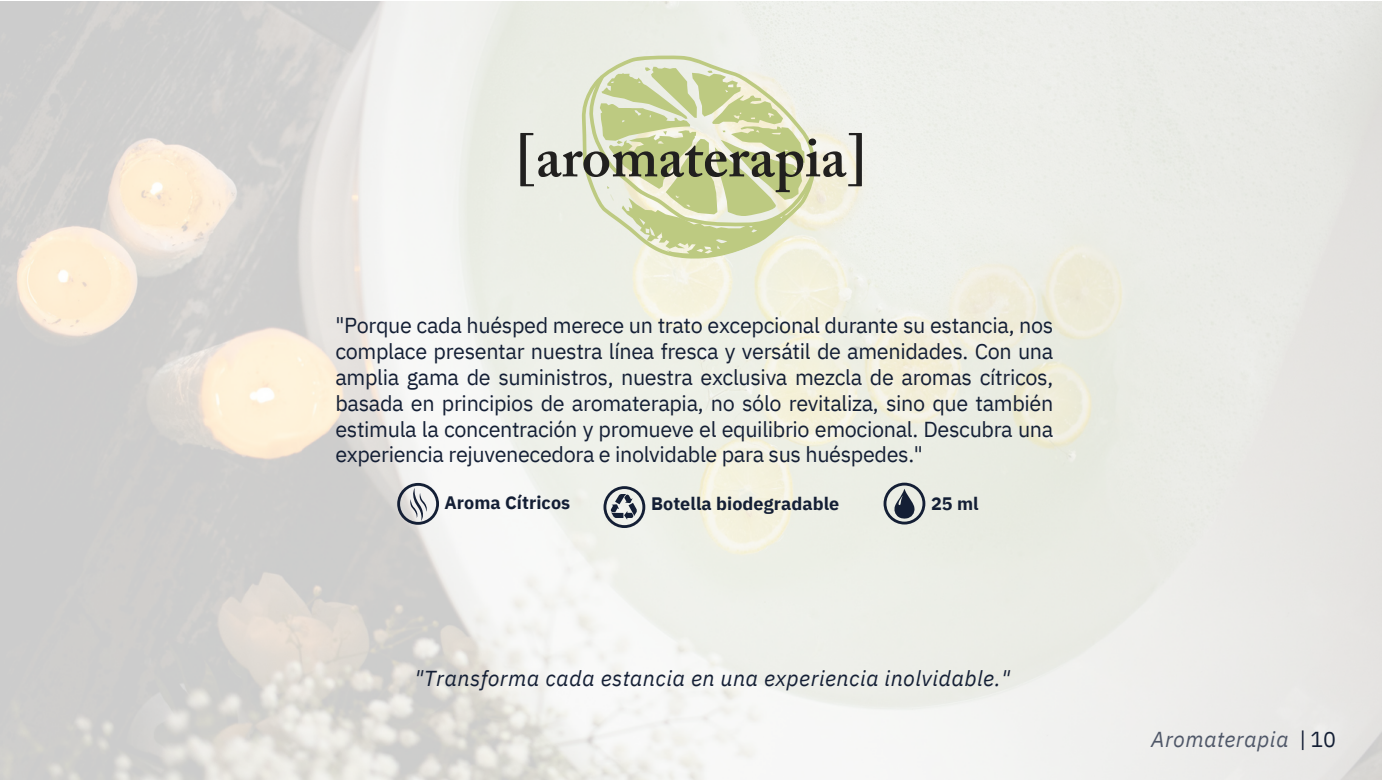
<style>
.page{position:relative;width:1382px;height:780px;background:#fff}
.page>*{position:absolute;margin:0;border:0;box-sizing:border-box;transform-origin:0 0}
.t1{font:21.62px/25.9px "IBM Plex Sans";letter-spacing:-.015em;color:#141f35;text-align:justify}
.t2{font:italic 21.62px "IBM Plex Sans";letter-spacing:.02em;color:#141f35}
.t3{font:italic 21.62px "IBM Plex Sans";letter-spacing:.02em;color:#4f5768}
.t4{font:700 18px "IBM Plex Sans";letter-spacing:.005em;color:#141f35}
</style>
<div class="page">
<img style="left:0;top:1px;width:1382px;height:777px">
<svg style="left:397px;top:482px;width:42px;height:42px"></svg>
<svg style="left:603px;top:486px;width:42px;height:41px;background:#9fa4a8"></svg>
<svg style="left:581px;top:55px;width:234px;height:12px;background:#e6eadb"></svg>
<svg style="left:520px;top:67px;width:342px;height:195px;background:#d1d6b8"></svg>
<svg style="left:883px;top:482px;width:42px;height:42px;background:#949a9e"></svg>
<h1 class="t1" style="left:335px;top:311px;width:719px">"Porque cada huésped merece un trato excepcional durante su estancia, nos complace presentar nuestra línea fresca y versátil de amenidades. Con una amplia gama de suministros, nuestra exclusiva mezcla de aromas cítricos, basada en principios de aromaterapia, no sólo revitaliza, sino que también estimula la concentración y promueve el equilibrio emocional. Descubra una experiencia rejuvenecedora e inolvidable para sus huéspedes."</h1>
<p class="t4" style="left:444px;top:490px;width:127px">Aroma Cítricos</p>
<p class="t4" style="left:651px;top:491px;width:190px">Botella biodegradable</p>
<h1 class="t4" style="left:931px;top:491px;width:49px">25 ml</h1>
<p class="t2" style="left:415px;top:663px;width:597px">"Transforma cada estancia en una experiencia inolvidable."</p>
<p class="t3" style="left:1151px;top:724px;width:139px">Aromaterapia</p>
<p class="t1" style="left:1299px;top:725px;width:38px">|10</p>
</div>
